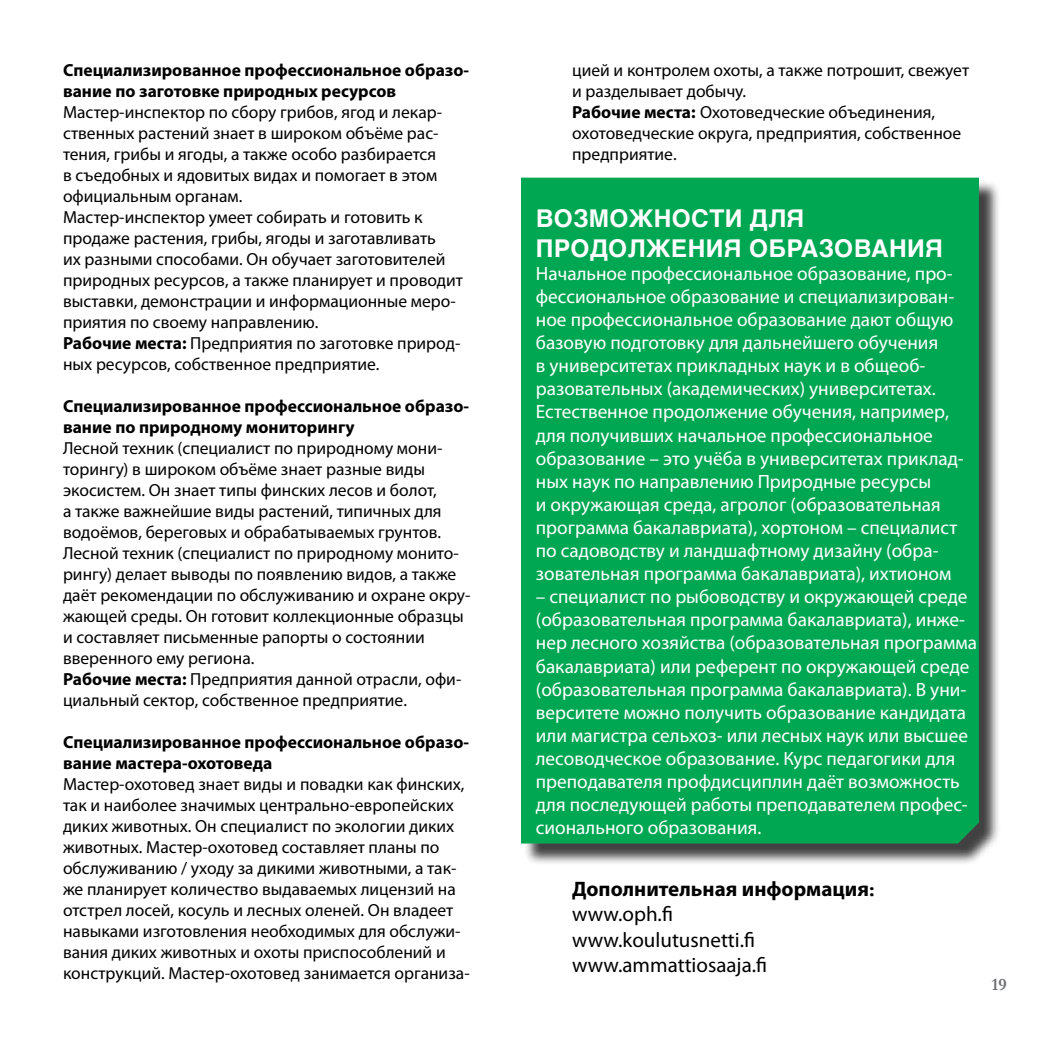
<style>
.page{position:relative;width:1042px;height:1042px;background:#fff}
.page>*{position:absolute;margin:0;border:0;box-sizing:border-box;transform-origin:0 0}
.t1{font:700 24.5px "Helvetica LTCYR";color:#fff}
.t2{font:21px/25.2px "Myriad Pro";color:#000}
.t3{font:19.25px/23.1px "Myriad Pro";color:#fff}
.t4{font:17.5px/21px "Myriad Pro";color:#000}
.t5{font:700 17.5px/21px "Myriad Pro";color:#000}
.t6{font:700 17.5px "Garamond";color:#6d6e71}
.s1{font-weight:700}
.s2{font-family:"ITC Garamond Std";font-weight:700}
</style>
<div class="page">
<div style="left:524px;top:180px;width:477px;height:685px;background:#000;opacity:.75"></div>
<div style="left:521px;top:178px;width:458px;height:665px;background:#00a752"></div>
<p class="t5" style="left:63px;top:59px;width:408px">Специализированное профессиональное образо&shy;вание по заготовке природных ресурсов</p>
<p class="t4" style="left:63px;top:101px;width:401px">Мастер-инспектор по сбору грибов, ягод и лекар&shy;ственных растений знает в широком объёме рас&shy;тения, грибы и ягоды, а также особо разбирается<br>в съедобных и ядовитых видах и помогает в этом официальным органам.<br>Мастер-инспектор умеет собирать и готовить к продаже растения, грибы, ягоды и заготавливать<br>их разными способами. Он обучает заготовителей природных ресурсов, а также планирует и проводит выставки, демонстрации и информационные меро&shy;приятия по своему направлению.<br><span class="s1">Рабочие места:</span> Предприятия по заготовке природ&shy;ных ресурсов, собственное предприятие.</p>
<p class="t5" style="left:63px;top:395px;width:408px">Специализированное профессиональное образо&shy;вание по природному мониторингу</p>
<p class="t4" style="left:63px;top:437px;width:409px">Лесной техник (специалист по природному мони&shy;торингу) в широком объёме знает разные виды экосистем. Он знает типы финских лесов и болот,<br>а также важнейшие виды растений, типичных для водоёмов, береговых и обрабатываемых грунтов.<br>Лесной техник (специалист по природному монито&shy;рингу) делает выводы по появлению видов, а также даёт рекомендации по обслуживанию и охране окру&shy;жающей среды. Он готовит коллекционные образцы и составляет письменные рапорты о состоянии вверенного ему региона.<br><span class="s1">Рабочие места:</span> Предприятия данной отрасли, офи&shy;циальный сектор, собственное предприятие.</p>
<p class="t5" style="left:63px;top:731px;width:408px">Специализированное профессиональное образо&shy;вание мастера-охотоведа</p>
<p class="t4" style="left:63px;top:773px;width:408px">Мастер-охотовед знает виды и повадки как финских, так и наиболее значимых центрально-европейских диких животных. Он специалист по экологии диких животных. Мастер-охотовед составляет планы по обслуживанию / уходу за дикими животными, а так&shy;же планирует количество выдаваемых лицензий на отстрел лосей, косуль и лесных оленей. Он владеет навыками изготовления необходимых для обслужи&shy;вания диких животных и охоты приспособлений и конструкций. Мастер-охотовед занимается организа-</p>
<p class="t4" style="left:572px;top:59px;width:399px">цией и контролем охоты, а также потрошит, свежует и разделывает добычу.<br><span class="s1">Рабочие места:</span> Охотоведческие объединения, охотоведческие округа, предприятия, собственное предприятие.</p>
<h1 class="t1" style="left:536px;top:205px;width:38px">Возможности</h1>
<h1 class="t1" style="left:750px;top:205px;width:19px">для</h1>
<h1 class="t1" style="left:536px;top:234px;width:20px">продолжения</h1>
<h1 class="t1" style="left:749px;top:234px;width:19px">образования</h1>
<p class="t3" style="left:536px;top:261px;width:429px">Начальное профессиональное образование, про&shy;фессиональное образование и специализирован&shy;ное профессиональное образование дают общую базовую подготовку для дальнейшего обучения<br>в университетах прикладных наук и в общеоб&shy;разовательных (академических) университетах.<br>Естественное продолжение обучения, например, для получивших начальное профессиональное образование – это учёба в университетах приклад&shy;ных наук по направлению Природные ресурсы<br>и окружающая среда, агролог (образовательная программа бакалавриата), хортоном – специалист по садоводству и ландшафтному дизайну (обра&shy;зовательная программа бакалавриата), ихтионом</p>
<p class="t3" style="left:536px;top:585px;width:443px">– специалист по рыбоводству и окружающей среде (образовательная программа бакалавриата), инже&shy;нер лесного хозяйства (образовательная программа бакалавриата) или референт по окружающей среде (образовательная программа бакалавриата). В уни&shy;верситете можно получить образование кандидата или магистра сельхоз- или лесных наук или высшее лесоводческое образование. Курс педагогики для преподавателя профдисциплин даёт возможность для последующей работы преподавателем профес&shy;сионального образования.</p>
<p class="t2" style="left:572px;top:876px;width:305px"><span class="s1">Дополнительная информация</span><span class="s2">: </span>www.oph.fi<br>www.koulutusnetti.fi www.ammattiosaaja.fi</p>
<p class="t6" style="left:991px;top:973px;width:17px">19</p>
</div>
